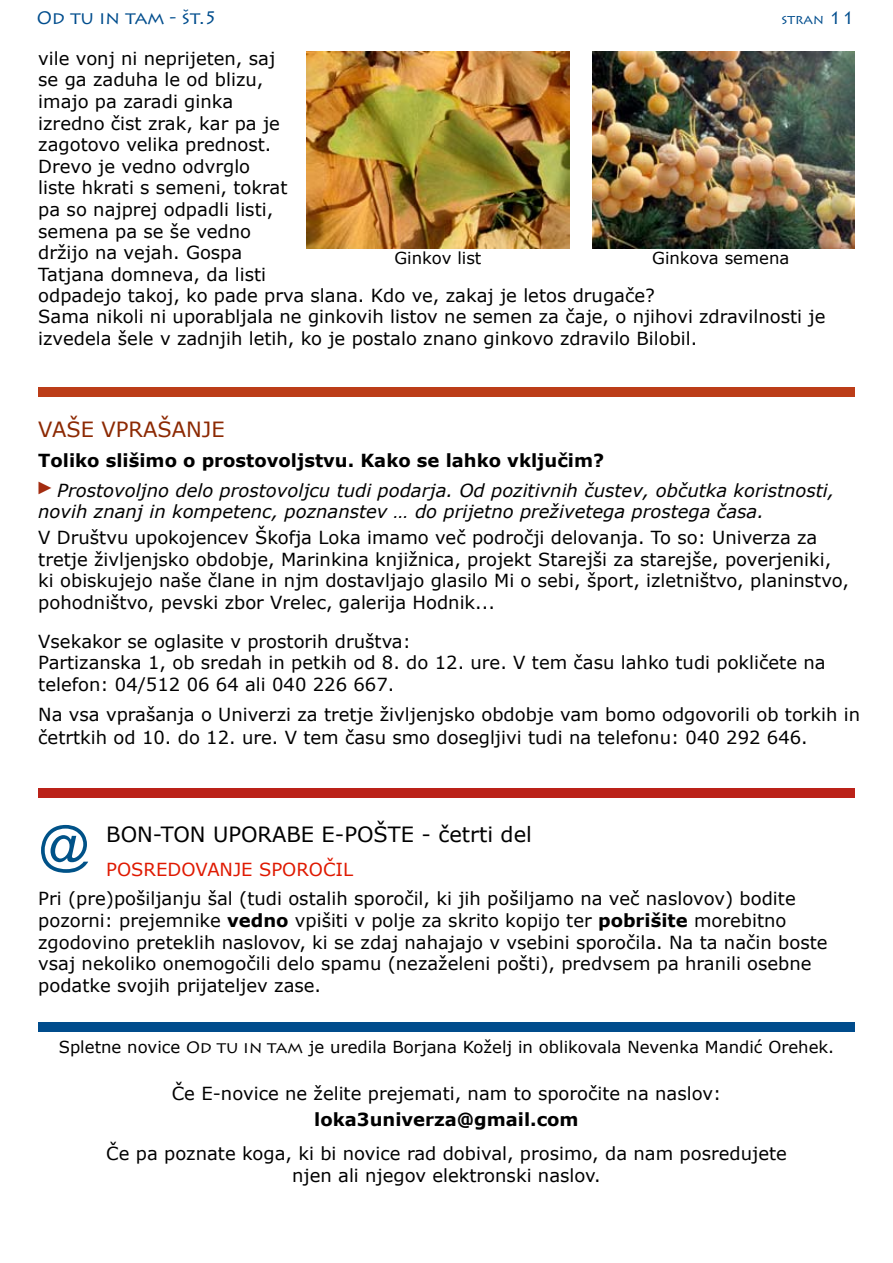
<style>
.page{position:relative;width:893px;height:1263px;background:#fff}
.page>*{position:absolute;margin:0;border:0;box-sizing:border-box;transform-origin:0 0}
.t1{font:51px "Arial";color:#005288}
.t2{font:21px "Verdana";color:#000}
.Default{font:21px "Verdana";color:#8c2903}
.Default-2{font:18px/21.6px "Verdana";color:#000}
.Default-3{font:italic 18px/21.6px "Verdana";color:#000}
.Default-4{font:700 18px "Verdana";color:#000}
.t3{font:18px "Verdana";color:#df1900}
.Default-5{font:18px "Lithos Pro";color:#004d8d}
.t4{font:18px "Times New Roman";color:#a32c10}
.Default-6{font:16.5px "Verdana";color:#000}
.t5{font:13.5px "Lithos Pro";color:#004d8d}
.s1{font-size:18px}
.s2{font-weight:700}
.s3{font-family:"Lithos Pro"}
</style>
<div class="page">
<img style="left:592px;top:51px;width:263px;height:197px">
<div style="left:38px;top:1022px;width:817px;height:9px;background:#004c8c"></div>
<div style="left:38px;top:387px;width:817px;height:9px;background:#bc3d18"></div>
<div style="left:38px;top:788px;width:817px;height:9px;background:#bb2219"></div>
<img style="left:306px;top:51px;width:264px;height:198px">
<p class="Default-5" style="left:37px;top:8px;width:182px">OD TU IN TAM - ŠT.5</p>
<p class="t5" style="left:781px;top:11px;width:75px">STRAN <span class="s1">11</span></p>
<p class="Default-2" style="left:38px;top:47px;width:243px">vile vonj ni neprijeten, saj se ga zaduha le od blizu, imajo pa zaradi ginka izredno čist zrak, kar pa je zagotovo velika prednost.</p>
<p class="Default-2" style="left:38px;top:155px;width:618px">Drevo je vedno odvrglo<br>liste hkrati s semeni, tokrat<br>pa so najprej odpadli listi,<br>semena pa se še vedno<br>držijo na vejah. Gospa<br>Tatjana domneva, da listi<br>odpadejo takoj, ko pade prva slana. Kdo ve, zakaj je letos drugače?</p>
<p class="Default-2" style="left:38px;top:305px;width:789px">Sama nikoli ni uporabljala ne ginkovih listov ne semen za čaje, o njihovi zdravilnosti je izvedela šele v zadnjih letih, ko je postalo znano ginkovo zdravilo Bilobil.</p>
<p class="Default-6" style="left:394px;top:247px;width:88px">Ginkov list</p>
<p class="Default-6" style="left:652px;top:247px;width:139px">Ginkova semena</p>
<p class="Default" style="left:38px;top:415px;width:188px">VAŠE VPRAŠANJE</p>
<p class="Default-4" style="left:38px;top:449px;width:567px">Toliko slišimo o prostovoljstvu. Kako se lahko vključim?</p>
<p class="Default-3" style="left:38px;top:479px;width:798px;text-indent:19px">Prostovoljno delo prostovoljcu tudi podarja. Od pozitivnih čustev, občutka koristnosti, novih znanj in kompetenc, poznanstev … do prijetno preživetega prostega časa.</p>
<p class="Default-2" style="left:38px;top:526px;width:812px">V Društvu upokojencev Škofja Loka imamo več področji delovanja. To so: Univerza za tretje življenjsko obdobje, Marinkina knjižnica, projekt Starejši za starejše, poverjeniki, ki obiskujejo naše člane in njm dostavljajo glasilo Mi o sebi, šport, izletništvo, planinstvo, pohodništvo, pevski zbor Vrelec, galerija Hodnik...</p>
<p class="Default-2" style="left:38px;top:630px;width:374px">Vsekakor se oglasite v prostorih društva:</p>
<p class="Default-2" style="left:38px;top:651px;width:789px">Partizanska 1, ob sredah in petkih od 8. do 12. ure. V tem času lahko tudi pokličete na telefon: 04/512 06 64 ali 040 226 667.</p>
<p class="Default-2" style="left:38px;top:702px;width:823px;line-height:23.4px">Na vsa vprašanja o Univerzi za tretje življenjsko obdobje vam bomo odgovorili ob torkih in četrtkih od 10. do 12. ure. V tem času smo dosegljivi tudi na telefonu: 040 292 646.</p>
<p class="t4" style="left:36px;top:476px;width:19px">►</p>
<p class="t1" style="left:38px;top:811px;width:53px">@</p>
<p class="t2" style="left:106px;top:821px;width:427px">BON-TON UPORABE E-POŠTE - četrti del</p>
<p class="t3" style="left:106px;top:858px;width:248px">POSREDOVANJE SPOROČIL</p>
<p class="Default-2" style="left:38px;top:887px;width:759px">Pri (pre)pošiljanju šal (tudi ostalih sporočil, ki jih pošiljamo na več naslovov) bodite</p>
<p class="Default-2" style="left:38px;top:909px;width:750px">pozorni: prejemnike <span class="s2">vedno</span> vpišiti v polje za skrito kopijo ter <span class="s2">pobrišite</span> morebitno</p>
<p class="Default-2" style="left:38px;top:931px;width:791px">zgodovino preteklih naslovov, ki se zdaj nahajajo v vsebini sporočila. Na ta način boste vsaj nekoliko onemogočili delo spamu (nezaželeni pošti), predvsem pa hranili osebne</p>
<p class="Default-2" style="left:38px;top:974px;width:284px">podatke svojih prijateljev zase.</p>
<p class="Default-6" style="left:59px;top:1036px;width:777px">Spletne novice <span class="s3">OD TU IN TAM</span> je uredila Borjana Koželj in oblikovala Nevenka Mandić Orehek.</p>
<p class="Default-2" style="left:172px;top:1082px;width:551px">Če E-novice ne želite prejemati, nam to sporočite na naslov:</p>
<p class="Default-4" style="left:314px;top:1108px;width:266px">loka3univerza@gmail.com</p>
<p class="Default-2" style="left:106px;top:1142px;width:682px">Če pa poznate koga, ki bi novice rad dobival, prosimo, da nam posredujete</p>
<p class="Default-2" style="left:292px;top:1164px;width:310px">njen ali njegov elektronski naslov.</p>
</div>
